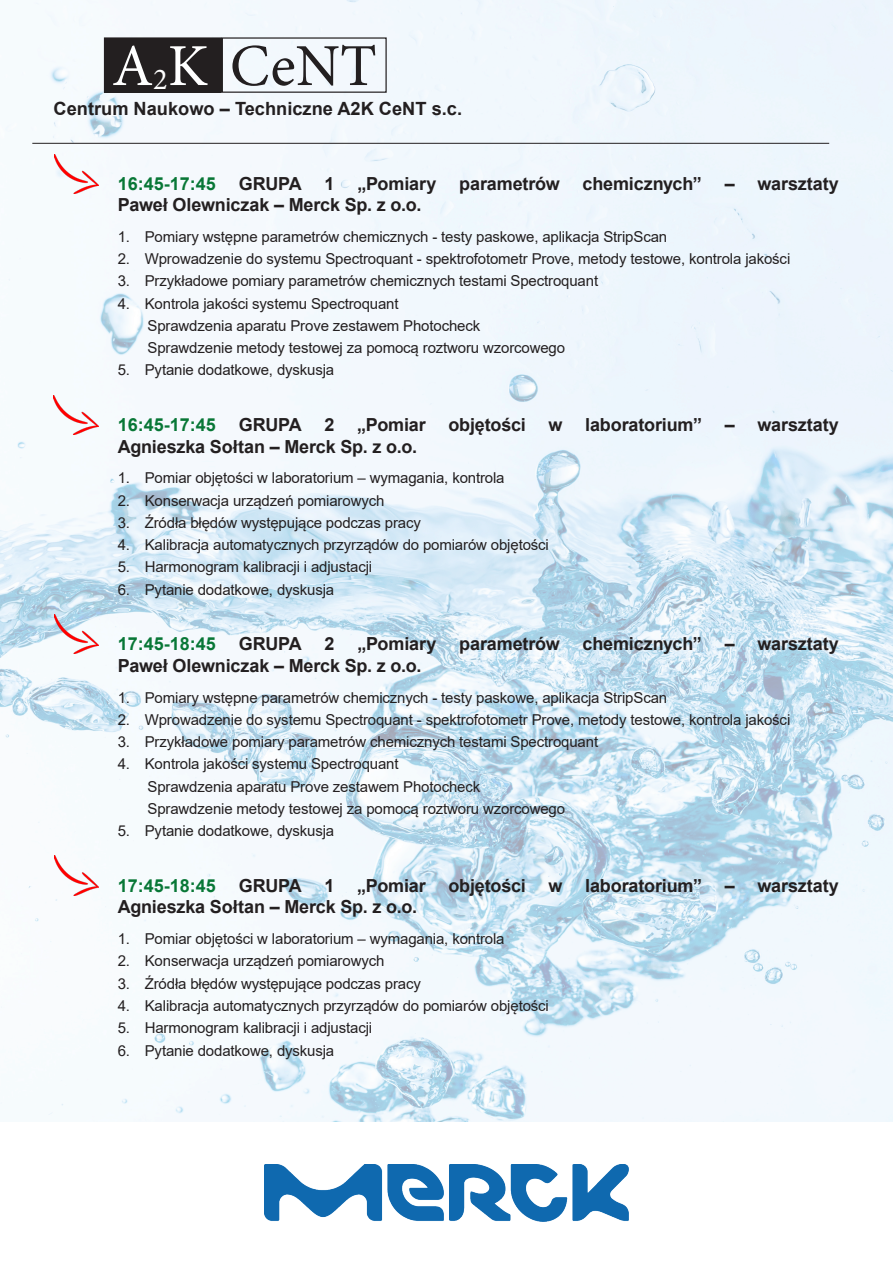
<style>
.page{position:relative;width:893px;height:1263px;background:#fff}
.page>*{position:absolute;margin:0;border:0;box-sizing:border-box;transform-origin:0 0}
.t1{font:59.55px "Minion Pro";color:#231f20}
.t2{font:700 18.3px "Arial";color:#231f20}
.t3{font:700 18px "Arial";letter-spacing:-.01em;color:#231f20}
.t4{font:700 18px "Arial";color:#087736}
.t5{font:15px "Arial";letter-spacing:-.01em;color:#231f20}
.s1{color:#fff}
.s2{font-size:30.45px;color:#fff}
</style>
<div class="page">
<img style="left:264px;top:1164px;width:365px;height:58px">
<img style="left:1px;top:0;width:892px;height:1122px">
<div style="left:105px;top:38px;width:116px;height:54px;background:#231f20"></div>
<div style="left:104px;top:37px;width:118px;height:56px;border:1px solid #231f20"></div>
<div style="left:222px;top:37px;width:165px;height:56px;border:1px solid #231f20"></div>
<hr style="left:32px;top:143px;width:797px;height:1px;background:#231f20">
<img style="left:54px;top:154px;width:45px;height:39px">
<img style="left:54px;top:395px;width:44px;height:40px">
<img style="left:54px;top:614px;width:45px;height:40px">
<img style="left:54px;top:856px;width:45px;height:39px">
<p class="t1" style="left:112px;top:26px;width:266px"><span class="s1">A</span><span class="s2">2</span><span class="s1">K</span> CeNT</p>
<p class="t2" style="left:54px;top:96px;width:410px">Centrum Naukowo – Techniczne A2K CeNT s.c.</p>
<p class="t4" style="left:118px;top:171px;width:100px">16:45-17:45</p>
<p class="t3" style="left:239px;top:171px;width:64px">GRUPA</p>
<p class="t3" style="left:325px;top:171px;width:12px">1</p>
<p class="t3" style="left:357px;top:171px;width:81px">„Pomiary</p>
<p class="t3" style="left:459px;top:171px;width:102px">parametrów</p>
<p class="t3" style="left:583px;top:171px;width:121px">chemicznych”</p>
<p class="t3" style="left:725px;top:171px;width:116px">– warsztaty</p>
<p class="t3" style="left:118px;top:192px;width:305px">Paweł Olewniczak – Merck Sp. z o.o.</p>
<p class="t5" style="left:118px;top:226px;width:551px">1. Pomiary wstępne parametrów chemicznych - testy paskowe, aplikacja StripScan</p>
<p class="t5" style="left:118px;top:249px;width:674px">2. Wprowadzenie do systemu Spectroquant - spektrofotometr Prove, metody testowe, kontrola jakości</p>
<p class="t5" style="left:118px;top:271px;width:482px">3. Przykładowe pomiary parametrów chemicznych testami Spectroquant</p>
<p class="t5" style="left:118px;top:293px;width:282px">4. Kontrola jakości systemu Spectroquant</p>
<p class="t5" style="left:148px;top:315px;width:334px">Sprawdzenia aparatu Prove zestawem Photocheck</p>
<p class="t5" style="left:148px;top:338px;width:419px">Sprawdzenie metody testowej za pomocą roztworu wzorcowego</p>
<p class="t5" style="left:118px;top:360px;width:218px">5. Pytanie dodatkowe, dyskusja</p>
<p class="t4" style="left:118px;top:412px;width:100px">16:45-17:45</p>
<p class="t3" style="left:239px;top:412px;width:64px">GRUPA</p>
<p class="t3" style="left:324px;top:412px;width:12px">2</p>
<p class="t3" style="left:357px;top:412px;width:70px">„Pomiar</p>
<p class="t3" style="left:448px;top:412px;width:79px">objętości</p>
<p class="t3" style="left:549px;top:412px;width:16px">w</p>
<p class="t3" style="left:585px;top:412px;width:118px">laboratorium”</p>
<p class="t3" style="left:725px;top:412px;width:116px">– warsztaty</p>
<p class="t3" style="left:118px;top:434px;width:301px">Agnieszka Sołtan – Merck Sp. z o.o.</p>
<p class="t5" style="left:118px;top:468px;width:388px">1. Pomiar objętości w laboratorium – wymagania, kontrola</p>
<p class="t5" style="left:118px;top:490px;width:268px">2. Konserwacja urządzeń pomiarowych</p>
<p class="t5" style="left:118px;top:512px;width:305px">3. Źródła błędów występujące podczas pracy</p>
<p class="t5" style="left:118px;top:535px;width:433px">4. Kalibracja automatycznych przyrządów do pomiarów objętości</p>
<p class="t5" style="left:118px;top:557px;width:256px">5. Harmonogram kalibracji i adjustacji</p>
<p class="t5" style="left:118px;top:579px;width:218px">6. Pytanie dodatkowe, dyskusja</p>
<p class="t4" style="left:118px;top:631px;width:100px">17:45-18:45</p>
<p class="t3" style="left:239px;top:631px;width:64px">GRUPA</p>
<p class="t3" style="left:325px;top:631px;width:12px">2</p>
<p class="t3" style="left:357px;top:631px;width:81px">„Pomiary</p>
<p class="t3" style="left:459px;top:631px;width:102px">parametrów</p>
<p class="t3" style="left:583px;top:631px;width:121px">chemicznych”</p>
<p class="t3" style="left:725px;top:631px;width:116px">– warsztaty</p>
<p class="t3" style="left:118px;top:653px;width:305px">Paweł Olewniczak – Merck Sp. z o.o.</p>
<p class="t5" style="left:118px;top:687px;width:551px">1. Pomiary wstępne parametrów chemicznych - testy paskowe, aplikacja StripScan</p>
<p class="t5" style="left:118px;top:709px;width:674px">2. Wprowadzenie do systemu Spectroquant - spektrofotometr Prove, metody testowe, kontrola jakości</p>
<p class="t5" style="left:118px;top:732px;width:482px">3. Przykładowe pomiary parametrów chemicznych testami Spectroquant</p>
<p class="t5" style="left:118px;top:754px;width:282px">4. Kontrola jakości systemu Spectroquant</p>
<p class="t5" style="left:148px;top:776px;width:334px">Sprawdzenia aparatu Prove zestawem Photocheck</p>
<p class="t5" style="left:148px;top:798px;width:419px">Sprawdzenie metody testowej za pomocą roztworu wzorcowego</p>
<p class="t5" style="left:118px;top:821px;width:218px">5. Pytanie dodatkowe, dyskusja</p>
<p class="t4" style="left:118px;top:873px;width:100px">17:45-18:45</p>
<p class="t3" style="left:239px;top:873px;width:64px">GRUPA</p>
<p class="t3" style="left:324px;top:873px;width:12px">1</p>
<p class="t3" style="left:357px;top:873px;width:70px">„Pomiar</p>
<p class="t3" style="left:448px;top:873px;width:79px">objętości</p>
<p class="t3" style="left:549px;top:873px;width:16px">w</p>
<p class="t3" style="left:585px;top:873px;width:118px">laboratorium”</p>
<p class="t3" style="left:725px;top:873px;width:116px">– warsztaty</p>
<p class="t3" style="left:118px;top:894px;width:301px">Agnieszka Sołtan – Merck Sp. z o.o.</p>
<p class="t5" style="left:118px;top:929px;width:388px">1. Pomiar objętości w laboratorium – wymagania, kontrola</p>
<p class="t5" style="left:118px;top:951px;width:268px">2. Konserwacja urządzeń pomiarowych</p>
<p class="t5" style="left:118px;top:973px;width:305px">3. Źródła błędów występujące podczas pracy</p>
<p class="t5" style="left:118px;top:995px;width:433px">4. Kalibracja automatycznych przyrządów do pomiarów objętości</p>
<p class="t5" style="left:118px;top:1018px;width:256px">5. Harmonogram kalibracji i adjustacji</p>
<p class="t5" style="left:118px;top:1040px;width:218px">6. Pytanie dodatkowe, dyskusja</p>
</div>
